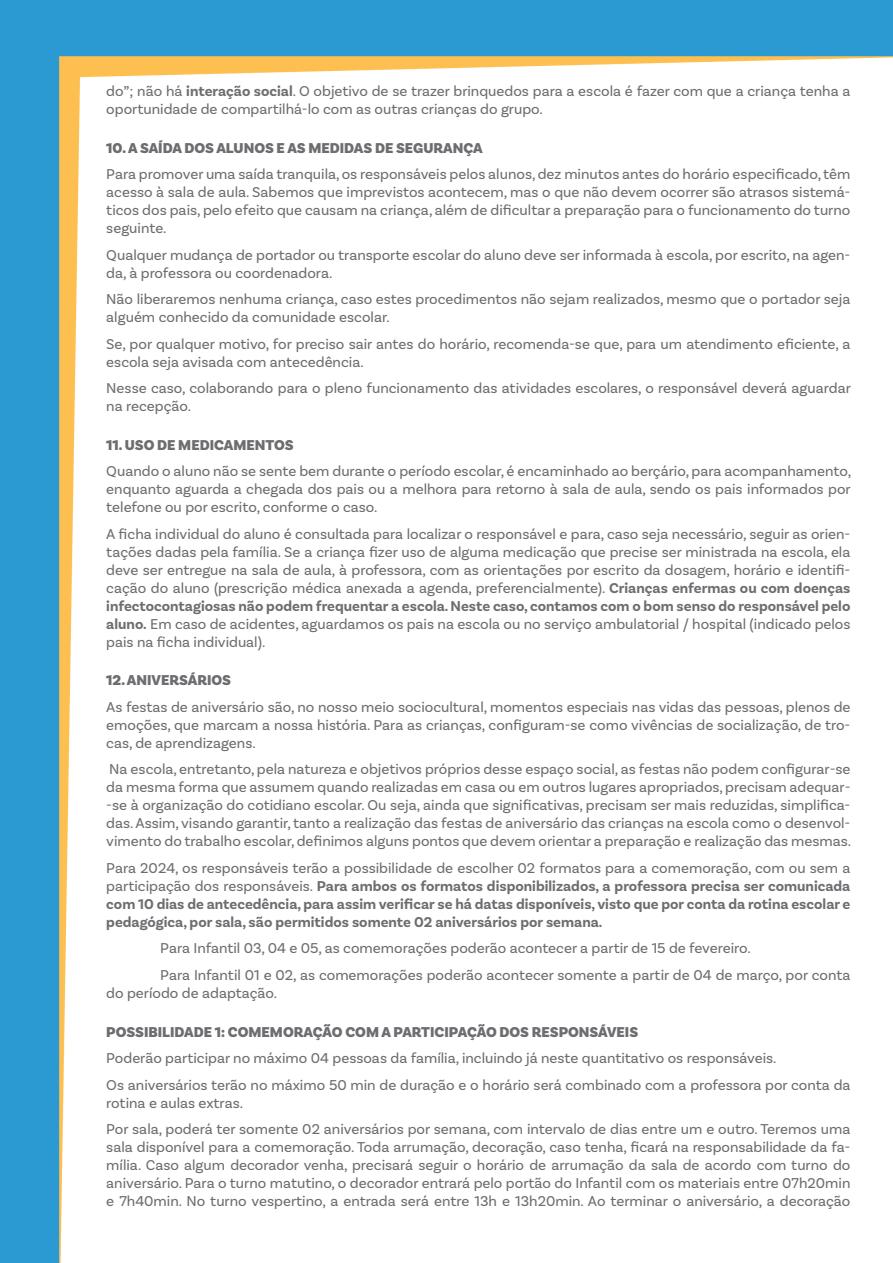
<style>
.page{position:relative;width:893px;height:1263px;background:#fff}
.page>*{position:absolute;margin:0;border:0;box-sizing:border-box;transform-origin:0 0}
.t1{font:15px/18px "Basic Sans";color:#6c6d70}
.t2{font:700 15px/18px "Basic Sans";color:#6c6d70;text-align:justify}
.t3{font:900 15px "Basic Sans";color:#6c6d70}
.s1{font-weight:700}
.s2{font-weight:400}
</style>
<div class="page">
<img style="left:0;top:0;width:893px;height:1263px">
<p class="t1" style="left:106px;top:82px;width:746px">do”; não há <span class="s1">interação social</span>. O objetivo de se trazer brinquedos para a escola é fazer com que a criança tenha a oportunidade de compartilhá-lo com as outras crianças do grupo.</p>
<p class="t3" style="left:106px;top:139px;width:378px">10. A SAÍDA DOS ALUNOS E AS MEDIDAS DE SEGURANÇA</p>
<p class="t1" style="left:106px;top:165px;width:746px;text-align:justify">Para promover uma saída tranquila, os responsáveis pelos alunos, dez minutos antes do horário especificado, têm acesso à sala de aula. Sabemos que imprevistos acontecem, mas o que não devem ocorrer são atrasos sistemá&shy;ticos dos pais, pelo efeito que causam na criança, além de dificultar a preparação para o funcionamento do turno seguinte.</p>
<p class="t1" style="left:106px;top:246px;width:746px">Qualquer mudança de portador ou transporte escolar do aluno deve ser informada à escola, por escrito, na agen&shy;da, à professora ou coordenadora.</p>
<p class="t1" style="left:106px;top:290px;width:746px">Não liberaremos nenhuma criança, caso estes procedimentos não sejam realizados, mesmo que o portador seja alguém conhecido da comunidade escolar.</p>
<p class="t1" style="left:106px;top:335px;width:746px">Se, por qualquer motivo, for preciso sair antes do horário, recomenda-se que, para um atendimento eficiente, a escola seja avisada com antecedência.</p>
<p class="t1" style="left:106px;top:379px;width:746px">Nesse caso, colaborando para o pleno funcionamento das atividades escolares, o responsável deverá aguardar na recepção.</p>
<p class="t3" style="left:106px;top:436px;width:189px">11. USO DE MEDICAMENTOS</p>
<p class="t1" style="left:106px;top:462px;width:746px;text-align:justify">Quando o aluno não se sente bem durante o período escolar, é encaminhado ao berçário, para acompanhamento, enquanto aguarda a chegada dos pais ou a melhora para retorno à sala de aula, sendo os pais informados por telefone ou por escrito, conforme o caso.</p>
<p class="t1" style="left:106px;top:525px;width:746px;text-align:justify">A ficha individual do aluno é consultada para localizar o responsável e para, caso seja necessário, seguir as orien&shy;tações dadas pela família. Se a criança fizer uso de alguma medicação que precise ser ministrada na escola, ela deve ser entregue na sala de aula, à professora, com as orientações por escrito da dosagem, horário e identifi&shy;cação do aluno (prescrição médica anexada a agenda, preferencialmente). <span class="s1">Crianças enfermas ou com doenças infectocontagiosas não podem frequentar a escola. Neste caso, contamos com o bom senso do responsável pelo aluno.</span> Em caso de acidentes, aguardamos os pais na escola ou no serviço ambulatorial / hospital (indicado pelos pais na ficha individual).</p>
<p class="t3" style="left:106px;top:671px;width:126px">12. ANIVERSÁRIOS</p>
<p class="t1" style="left:106px;top:698px;width:746px;text-align:justify">As festas de aniversário são, no nosso meio sociocultural, momentos especiais nas vidas das pessoas, plenos de emoções, que marcam a nossa história. Para as crianças, configuram-se como vivências de socialização, de tro&shy;cas, de aprendizagens.</p>
<p class="t1" style="left:106px;top:760px;width:746px;text-align:justify">Na escola, entretanto, pela natureza e objetivos próprios desse espaço social, as festas não podem configurar-se da mesma forma que assumem quando realizadas em casa ou em outros lugares apropriados, precisam adequar--se à organização do cotidiano escolar. Ou seja, ainda que significativas, precisam ser mais reduzidas, simplifica&shy;das. Assim, visando garantir, tanto a realização das festas de aniversário das crianças na escola como o desenvol&shy;vimento do trabalho escolar, definimos alguns pontos que devem orientar a preparação e realização das mesmas.</p>
<p class="t2" style="left:106px;top:859px;width:746px"><span class="s2">Para 2024, os responsáveis terão a possibilidade de escolher 02 formatos para a comemoração, com ou sem a participação dos responsáveis.</span> Para ambos os formatos disponibilizados, a professora precisa ser comunicada com 10 dias de antecedência, para assim verificar se há datas disponíveis, visto que por conta da rotina escolar e pedagógica, por sala, são permitidos somente 02 aniversários por semana.</p>
<p class="t1" style="left:160px;top:935px;width:692px;line-height:26.5px">Para Infantil 03, 04 e 05, as comemorações poderão acontecer a partir de 15 de fevereiro.<br>Para Infantil 01 e 02, as comemorações poderão acontecer somente a partir de 04 de março, por conta</p>
<p class="t1" style="left:106px;top:984px;width:172px">do período de adaptação.</p>
<p class="t3" style="left:106px;top:1022px;width:533px">POSSIBILIDADE 1: COMEMORAÇÃO COM A PARTICIPAÇÃO DOS RESPONSÁVEIS</p>
<p class="t1" style="left:106px;top:1044px;width:746px;line-height:26.5px">Poderão participar no máximo 04 pessoas da família, incluindo já neste quantitativo os responsáveis.<br>Os aniversários terão no máximo 50 min de duração e o horário será combinado com a professora por conta da</p>
<p class="t1" style="left:106px;top:1089px;width:746px;line-height:26.5px">rotina e aulas extras.<br>Por sala, poderá ter somente 02 aniversários por semana, com intervalo de dias entre um e outro. Teremos uma</p>
<p class="t1" style="left:106px;top:1138px;width:746px;text-align:justify">sala disponível para a comemoração. Toda arrumação, decoração, caso tenha, ficará na responsabilidade da fa&shy;mília. Caso algum decorador venha, precisará seguir o horário de arrumação da sala de acordo com turno do aniversário. Para o turno matutino, o decorador entrará pelo portão do Infantil com os materiais entre 07h20min e 7h40min. No turno vespertino, a entrada será entre 13h e 13h20min. Ao terminar o aniversário, a decoração</p>
</div>
